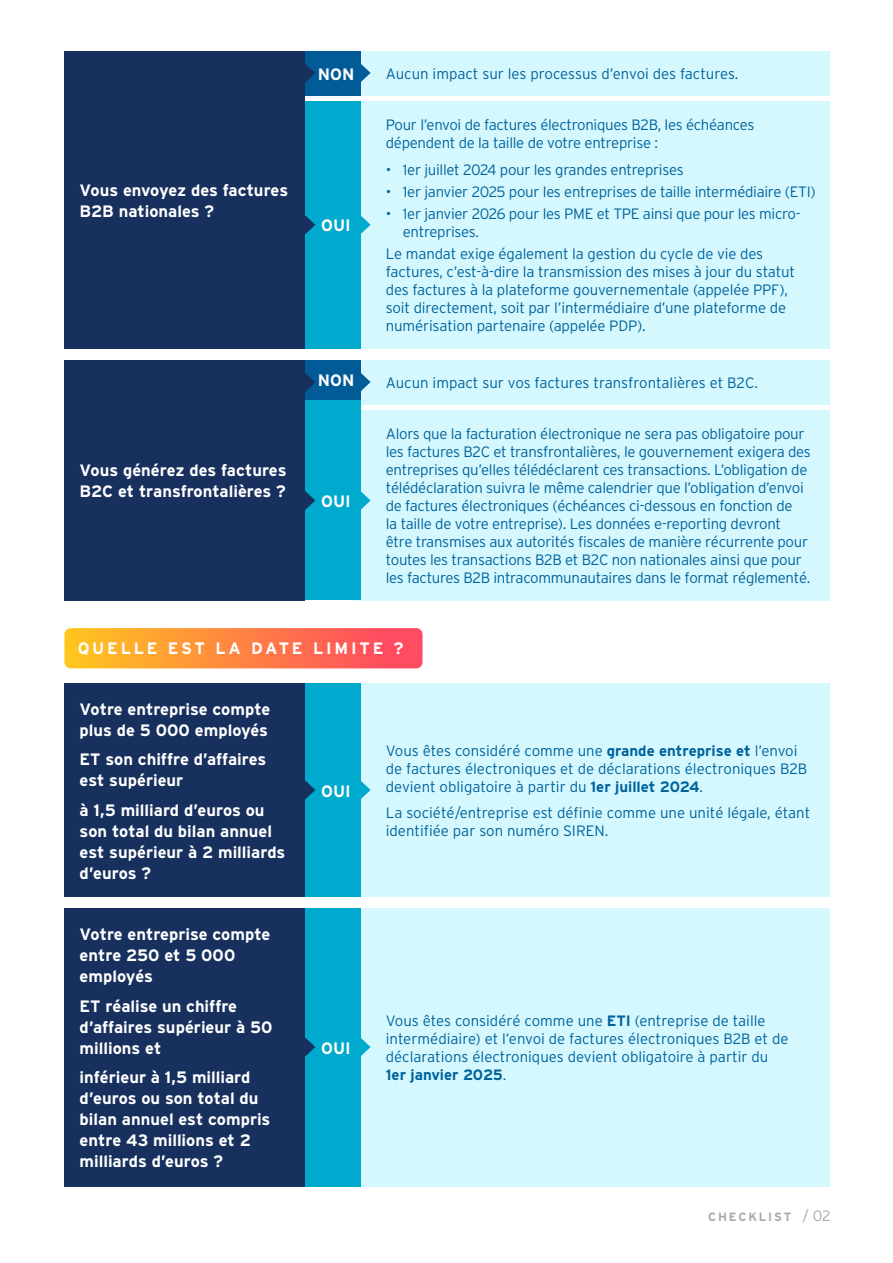
<style>
.page{position:relative;width:893px;height:1263px;background:#fff}
.page>*{position:absolute;margin:0;border:0;box-sizing:border-box;transform-origin:0 0}
.t1{font:700 16.5px/21px "Interstate";color:#fff}
.t2{font:700 16.5px "Interstate";letter-spacing:.17em;color:#fff}
.t3{font:300 15px/18px "Interstate";letter-spacing:-.02em;color:#00639c}
.t4{font:300 15px/18px "Interstate";color:#00639c}
.t5{font:700 12px "Interstate";letter-spacing:.155em;color:#a7a9ac}
.s1{font-weight:700}
.s2{font-weight:300;font-size:15px}
</style>
<div class="page">
<div style="left:354px;top:51px;width:476px;height:44px;background:#d5f8ff"></div>
<div style="left:354px;top:360px;width:476px;height:44px;background:#d5f8ff"></div>
<div style="left:354px;top:101px;width:476px;height:248px;background:#d5f8ff"></div>
<div style="left:354px;top:410px;width:476px;height:190px;background:#d5f8ff"></div>
<div style="left:354px;top:683px;width:476px;height:213px;background:#d5f8ff"></div>
<div style="left:354px;top:908px;width:476px;height:278px;background:#d5f8ff"></div>
<div style="left:305px;top:51px;width:56px;height:44px;background:#005b96"></div>
<svg style="left:361px;top:64px;width:10px;height:18px"></svg>
<div style="left:305px;top:360px;width:56px;height:44px;background:#005b96"></div>
<svg style="left:361px;top:373px;width:10px;height:18px"></svg>
<div style="left:305px;top:101px;width:56px;height:248px;background:#00a9ce"></div>
<div style="left:305px;top:400px;width:56px;height:200px;background:#00a9ce"></div>
<div style="left:305px;top:683px;width:56px;height:213px;background:#00a9ce"></div>
<div style="left:305px;top:908px;width:56px;height:278px;background:#00a9ce"></div>
<svg style="left:361px;top:216px;width:10px;height:18px"></svg>
<svg style="left:361px;top:491px;width:10px;height:19px"></svg>
<svg style="left:361px;top:781px;width:10px;height:18px"></svg>
<svg style="left:361px;top:1038px;width:10px;height:18px"></svg>
<div style="left:64px;top:51px;width:241px;height:298px;background:#17305e"></div>
<svg style="left:305px;top:64px;width:10px;height:19px"></svg>
<div style="left:64px;top:360px;width:241px;height:240px;background:#17305e"></div>
<svg style="left:305px;top:373px;width:10px;height:19px"></svg>
<div style="left:64px;top:683px;width:241px;height:213px;background:#17305e"></div>
<div style="left:64px;top:908px;width:241px;height:278px;background:#17305e"></div>
<svg style="left:305px;top:215px;width:10px;height:20px"></svg>
<svg style="left:305px;top:491px;width:10px;height:19px"></svg>
<svg style="left:305px;top:780px;width:10px;height:20px"></svg>
<svg style="left:305px;top:1037px;width:10px;height:20px"></svg>
<svg style="left:64px;top:628px;width:359px;height:40px;background:#ff8443"></svg>
<p class="t1" style="left:318px;top:63px;width:38px">NON</p>
<p class="t1" style="left:80px;top:180px;width:210px">Vous envoyez des factures<br>B2B nationales ?</p>
<p class="t1" style="left:321px;top:215px;width:31px">OUI</p>
<p class="t1" style="left:80px;top:460px;width:208px">Vous générez des factures<br>B2C et transfrontalières ?</p>
<p class="t1" style="left:318px;top:369px;width:38px">NON</p>
<p class="t1" style="left:321px;top:491px;width:31px">OUI</p>
<p class="t4" style="left:386px;top:65px;width:354px">Aucun impact sur les processus d’envoi des factures.</p>
<p class="t3" style="left:386px;top:116px;width:370px">Pour l’envoi de factures électroniques B2B, les échéances dépendent de la taille de votre entreprise :</p>
<p class="t3" style="left:386px;top:160px;width:299px">• 1er juillet 2024 pour les grandes entreprises</p>
<p class="t3" style="left:386px;top:182px;width:431px">• 1er janvier 2025 pour les entreprises de taille intermédiaire (ETI)</p>
<p class="t3" style="left:403px;top:205px;width:399px;text-indent:-17px">• 1er janvier 2026 pour les PME et TPE ainsi que pour les micro&shy;entreprises.</p>
<p class="t3" style="left:386px;top:245px;width:411px">Le mandat exige également la gestion du cycle de vie des factures, c’est-à-dire la transmission des mises à jour du statut des factures à la plateforme gouvernementale (appelée PPF), soit directement, soit par l’intermédiaire d’une plateforme de numérisation partenaire (appelée PDP).</p>
<p class="t4" style="left:386px;top:374px;width:374px">Aucun impact sur vos factures transfrontalières et B2C.</p>
<p class="t3" style="left:386px;top:425px;width:427px">Alors que la facturation électronique ne sera pas obligatoire pour les factures B2C et transfrontalières, le gouvernement exigera des entreprises qu’elles télédéclarent ces transactions. L’obligation de télédéclaration suivra le même calendrier que l’obligation d’envoi de factures électroniques (échéances ci-dessous en fonction de<br>la taille de votre entreprise). Les données e-reporting devront être transmises aux autorités fiscales de manière récurrente pour toutes les transactions B2B et B2C non nationales ainsi que pour les factures B2B intracommunautaires dans le format réglementé.</p>
<p class="t2" style="left:78px;top:639px;width:327px">QUELLE EST LA DATE LIMITE ?</p>
<p class="t1" style="left:80px;top:698px;width:192px">Votre entreprise compte plus de 5 000 employés</p>
<p class="t1" style="left:80px;top:749px;width:188px">ET son chiffre d’affaires est supérieur</p>
<p class="t1" style="left:80px;top:799px;width:207px">à 1,5 milliard d’euros ou son total du bilan annuel est supérieur à 2 milliards d’euros ?</p>
<p class="t1" style="left:80px;top:924px;width:192px">Votre entreprise compte entre 250 et 5 000 employés</p>
<p class="t1" style="left:80px;top:995px;width:194px">ET réalise un chiffre d’affaires supérieur à 50 millions et</p>
<p class="t1" style="left:80px;top:1067px;width:192px">inférieur à 1,5 milliard d’euros ou son total du bilan annuel est compris entre 43 millions et 2 milliards d’euros ?</p>
<p class="t1" style="left:321px;top:780px;width:31px">OUI</p>
<p class="t4" style="left:386px;top:741px;width:423px">Vous êtes considéré comme une <span class="s1">grande entreprise et</span> l’envoi de factures électroniques et de déclarations électroniques B2B devient obligatoire à partir du <span class="s1">1er juillet 2024</span>.</p>
<p class="t4" style="left:386px;top:804px;width:426px">La société/entreprise est définie comme une unité légale, étant identifiée par son numéro SIREN.</p>
<p class="t1" style="left:321px;top:1037px;width:31px">OUI</p>
<p class="t4" style="left:386px;top:1012px;width:404px">Vous êtes considéré comme une <span class="s1">ETI</span> (entreprise de taille intermédiaire) et l’envoi de factures électroniques B2B et de déclarations électroniques devient obligatoire à partir du <span class="s1">1er janvier 2025</span>.</p>
<p class="t5" style="left:708px;top:1210px;width:124px">CHECKLIST <span class="s2">/ 02</span></p>
</div>
